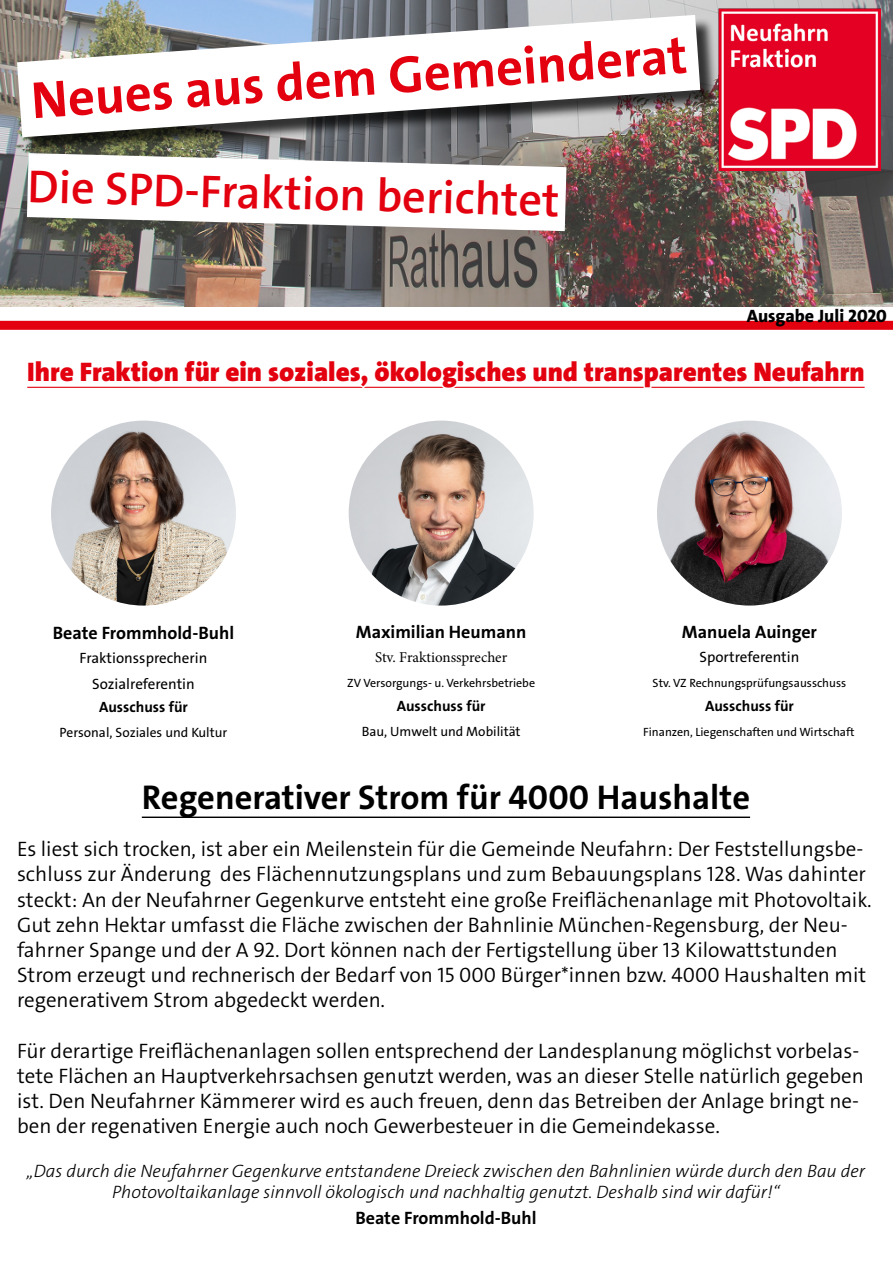
<style>
.page{position:relative;width:893px;height:1263px;background:#fff}
.page>*{position:absolute;margin:0;border:0;box-sizing:border-box;transform-origin:0 0}
.t1{font:700 52.5px "SPD The Sans";color:#e3000f}
.t2{font:600 46.5px "SPD The Sans";color:#e3000f}
.t3{font:700 34.5px "SPD The Sans";color:#000}
.t4{font:900 27px "SPD The Sans";color:#e3000f}
.t5{font:300 21px/25.2px "SPD The Sans";color:#000}
.t6{font:italic 300 18px/21.6px "SPD The Sans";color:#000;text-align:center}
.t7{font:700 18px "SPD The Sans";color:#000}
.t8{font:800 18px "SPD The Sans";color:#000}
.t9{font:15px/25.5px "SPD The Sans";color:#000;text-align:center}
.t10{font:700 15px "SPD The Sans";color:#000}
.t11{font:15px "Minion Pro";letter-spacing:-.005em;color:#000}
.t12{font:13.5px "SPD The Sans";color:#000}
.t13{font:12px "SPD The Sans";color:#000}
</style>
<div class="page">
<img style="left:0;top:0;width:893px;height:306px">
<img style="left:719px;top:9px;width:161px;height:161px">
<svg style="left:27px;top:156px;width:539px;height:75px"></svg>
<div style="left:20px;top:17px;width:698px;height:139px;background:#000;opacity:.75"></div>
<svg style="left:17px;top:15px;width:683px;height:122px"></svg>
<hr style="left:142px;top:816px;width:608px;height:2px;background:#000">
<img style="left:657px;top:421px;width:185px;height:185px;border-radius:92px">
<img style="left:349px;top:421px;width:185px;height:185px;border-radius:92px">
<img style="left:51px;top:421px;width:185px;height:185px;border-radius:92px">
<hr style="left:27px;top:387px;width:838px;height:1px;background:#e3000f">
<svg style="left:33px;top:386px;width:832px;height:2px;background:#ef747c"></svg>
<div style="left:0;top:321px;width:893px;height:9px;background:#e3000f"></div>
<h1 class="t1" style="left:29px;top:67px;width:659px;rotate:-4deg">Neues aus dem Gemeinderat</h1>
<h2 class="t2" style="left:29px;top:154px;width:533px;rotate:2deg">Die SPD-Fraktion berichtet</h2>
<p class="t8" style="left:747px;top:304px;width:142px">Ausgabe Juli 2020</p>
<p class="t4" style="left:27px;top:355px;width:839px">Ihre Fraktion für ein soziales, ökologisches und transparentes Neufahrn</p>
<p class="t7" style="left:53px;top:621px;width:183px">Beate Frommhold-Buhl</p>
<p class="t9" style="left:80px;top:645px;width:129px">Fraktionssprecherin<br>Sozialreferentin</p>
<p class="t10" style="left:99px;top:697px;width:90px">Ausschuss für</p>
<p class="t12" style="left:60px;top:724px;width:169px">Personal, Soziales und Kultur</p>
<p class="t7" style="left:356px;top:620px;width:172px">Maximilian Heumann</p>
<p class="t11" style="left:375px;top:647px;width:134px">Stv. Fraktionssprecher</p>
<p class="t13" style="left:347px;top:675px;width:189px">ZV Versorgungs- u. Verkehrsbetriebe</p>
<p class="t10" style="left:397px;top:696px;width:90px">Ausschuss für</p>
<p class="t12" style="left:362px;top:723px;width:160px">Bau, Umwelt und Mobilität</p>
<p class="t7" style="left:682px;top:620px;width:137px">Manuela Auinger</p>
<p class="t9" style="left:699px;top:644px;width:101px">Sportreferentin</p>
<p class="t13" style="left:653px;top:675px;width:195px">Stv. VZ Rechnungsprüfungsausschuss</p>
<p class="t10" style="left:705px;top:696px;width:90px">Ausschuss für</p>
<p class="t13" style="left:643px;top:724px;width:213px">Finanzen, Liegenschaften und Wirtschaft</p>
<h3 class="t3" style="left:142px;top:775px;width:610px">Regenerativer Strom für 4000 Haushalte</h3>
<p class="t5" style="left:17px;top:836px;width:856px">Es liest sich trocken, ist aber ein Meilenstein für die Gemeinde Neufahrn: Der Feststellungsbe&shy;schluss zur Änderung des Flächennutzungsplans und zum Bebauungsplans 128. Was dahinter steckt: An der Neufahrner Gegenkurve entsteht eine große Freiflächenanlage mit Photovoltaik.<br>Gut zehn Hektar umfasst die Fläche zwischen der Bahnlinie München-Regensburg, der Neu&shy;fahrner Spange und der A 92. Dort können nach der Fertigstellung über 13 Kilowattstunden Strom erzeugt und rechnerisch der Bedarf von 15 000 Bürger*innen bzw. 4000 Haushalten mit regenerativem Strom abgedeckt werden.</p>
<p class="t5" style="left:17px;top:1038px;width:848px">Für derartige Freiflächenanlagen sollen entsprechend der Landesplanung möglichst vorbelas&shy;tete Flächen an Hauptverkehrsachsen genutzt werden, was an dieser Stelle natürlich gegeben ist. Den Neufahrner Kämmerer wird es auch freuen, denn das Betreiben der Anlage bringt ne&shy;ben der regenativen Energie auch noch Gewerbesteuer in die Gemeindekasse.</p>
<p class="t6" style="left:27px;top:1160px;width:840px">„Das durch die Neufahrner Gegenkurve entstandene Dreieck zwischen den Bahnlinien würde durch den Bau der<br>Photovoltaikanlage sinnvoll ökologisch und nachhaltig genutzt. Deshalb sind wir dafür!“</p>
<p class="t7" style="left:355px;top:1206px;width:183px">Beate Frommhold-Buhl</p>
</div>
